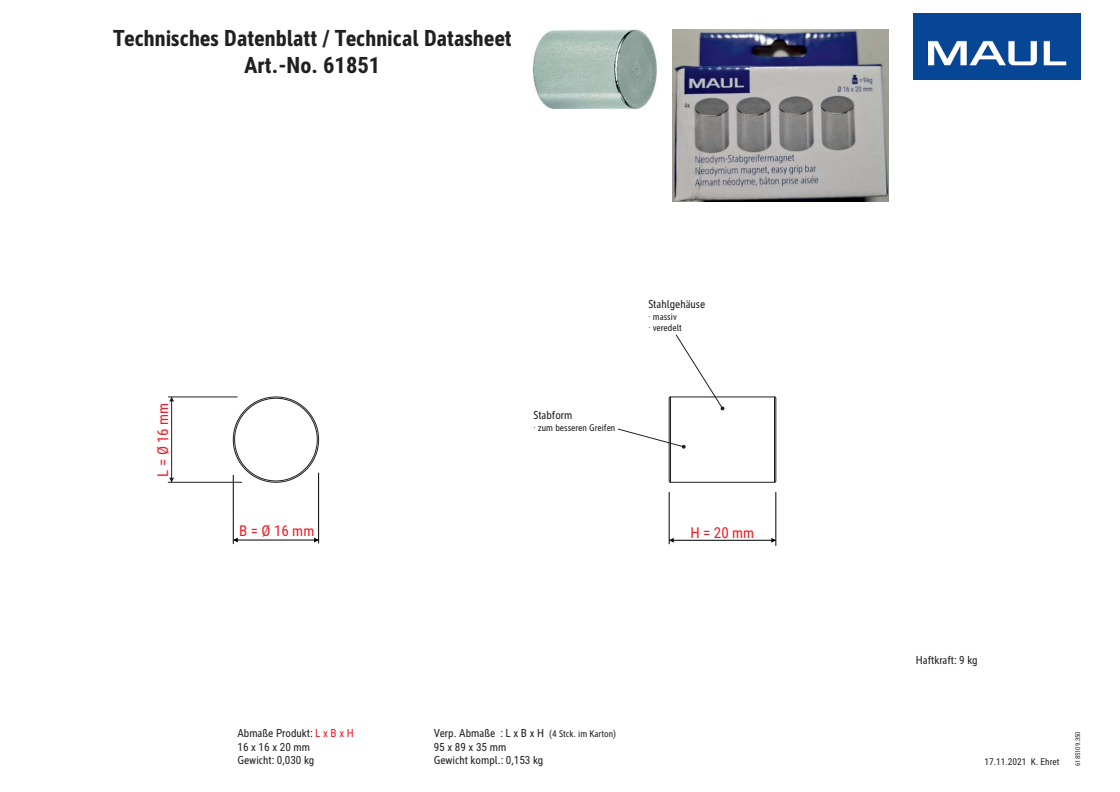
<style>
.page{position:relative;width:1120px;height:792px;background:#fff}
.page>*{position:absolute;margin:0;border:0;box-sizing:border-box;transform-origin:0 0}
.t1{font:700 condensed 22.6px/27.1px "MAUL";color:#221f1f;text-align:center}
.t2{font:condensed 15.1px "MAUL";color:#ed1c24}
.t3{font:condensed 11.3px/13.5px "MAUL";color:#221f1f}
.t4{font:condensed 9.4px/11.3px "MAUL";color:#221f1f}
.t5{font:condensed 6.6px "MAUL";color:#221f1f}
.s1{color:#ed1c24}
.s2{font-size:9.4px}
</style>
<div class="page">
<hr style="left:168px;top:397px;width:70px;height:1px;background:#221f1f">
<hr style="left:168px;top:482px;width:74px;height:1px;background:#221f1f">
<hr style="left:171px;top:397px;width:1px;height:85px;background:#221f1f">
<svg style="left:169px;top:397px;width:5px;height:4px"></svg>
<svg style="left:169px;top:478px;width:5px;height:4px"></svg>
<hr style="left:669px;top:540px;width:107px;height:1px;background:#000">
<svg style="left:670px;top:538px;width:4px;height:5px"></svg>
<svg style="left:771px;top:538px;width:5px;height:5px"></svg>
<hr style="left:233px;top:540px;width:86px;height:1px;background:#000">
<svg style="left:234px;top:538px;width:4px;height:5px"></svg>
<svg style="left:314px;top:538px;width:4px;height:5px"></svg>
<hr style="left:233px;top:475px;width:1px;height:69px;background:#000">
<hr style="left:318px;top:473px;width:1px;height:70px;background:#000">
<hr style="left:669px;top:492px;width:1px;height:52px;background:#000">
<hr style="left:776px;top:492px;width:1px;height:54px;background:#000">
<img style="left:913px;top:13px;width:167px;height:66px">
<svg style="left:676px;top:334px;width:48px;height:76px"></svg>
<svg style="left:618px;top:429px;width:68px;height:20px"></svg>
<img style="left:532px;top:29px;width:125px;height:80px">
<img style="left:672px;top:30px;width:217px;height:172px">
<div style="left:235px;top:398px;width:82px;height:83px;border:1px solid #221f1f;border-radius:50%"></div>
<div style="left:669px;top:397px;width:107px;height:86px;border:1px solid #221f1f"></div>
<hr style="left:670px;top:397px;width:1px;height:85px;background:#221f1f">
<hr style="left:774px;top:397px;width:1px;height:85px;background:#221f1f">
<h1 class="t1" style="left:113px;top:24px;width:400px">Technisches Datenblatt / Technical Datasheet<br>Art.-No. 61851</h1>
<h2 class="t2" style="left:152px;top:477px;width:76px;rotate:-90deg">L = Ø 16 mm</h2>
<p class="t3" style="left:533px;top:408px;width:41px">Stabform</p>
<p class="t4" style="left:533px;top:421px;width:84px">· zum besseren Greifen</p>
<p class="t3" style="left:648px;top:297px;width:59px">Stahlgehäuse</p>
<p class="t4" style="left:648px;top:311px;width:35px">· massiv<br>· veredelt</p>
<h2 class="t2" style="left:239px;top:520px;width:77px">B = Ø 16 mm</h2>
<h2 class="t2" style="left:691px;top:522px;width:65px">H = 20 mm</h2>
<p class="t3" style="left:237px;top:726px;width:118px">Abmaße Produkt: <span class="s1">L x B x H<br></span>16 x 16 x 20 mm<br>Gewicht: 0,030 kg</p>
<p class="t3" style="left:434px;top:726px;width:184px">Verp. Abmaße : L x B x H <span class="s2">(4 Stck. im Karton)<br></span>95 x 89 x 35 mm<br>Gewicht kompl.: 0,153 kg</p>
<p class="t3" style="left:916px;top:653px;width:63px">Haftkraft: 9 kg</p>
<p class="t4" style="left:984px;top:756px;width:76px">17.11.2021 K. Ehret</p>
<p class="t5" style="left:1073px;top:766px;width:36px;rotate:-90deg">6185109.350</p>
</div>
